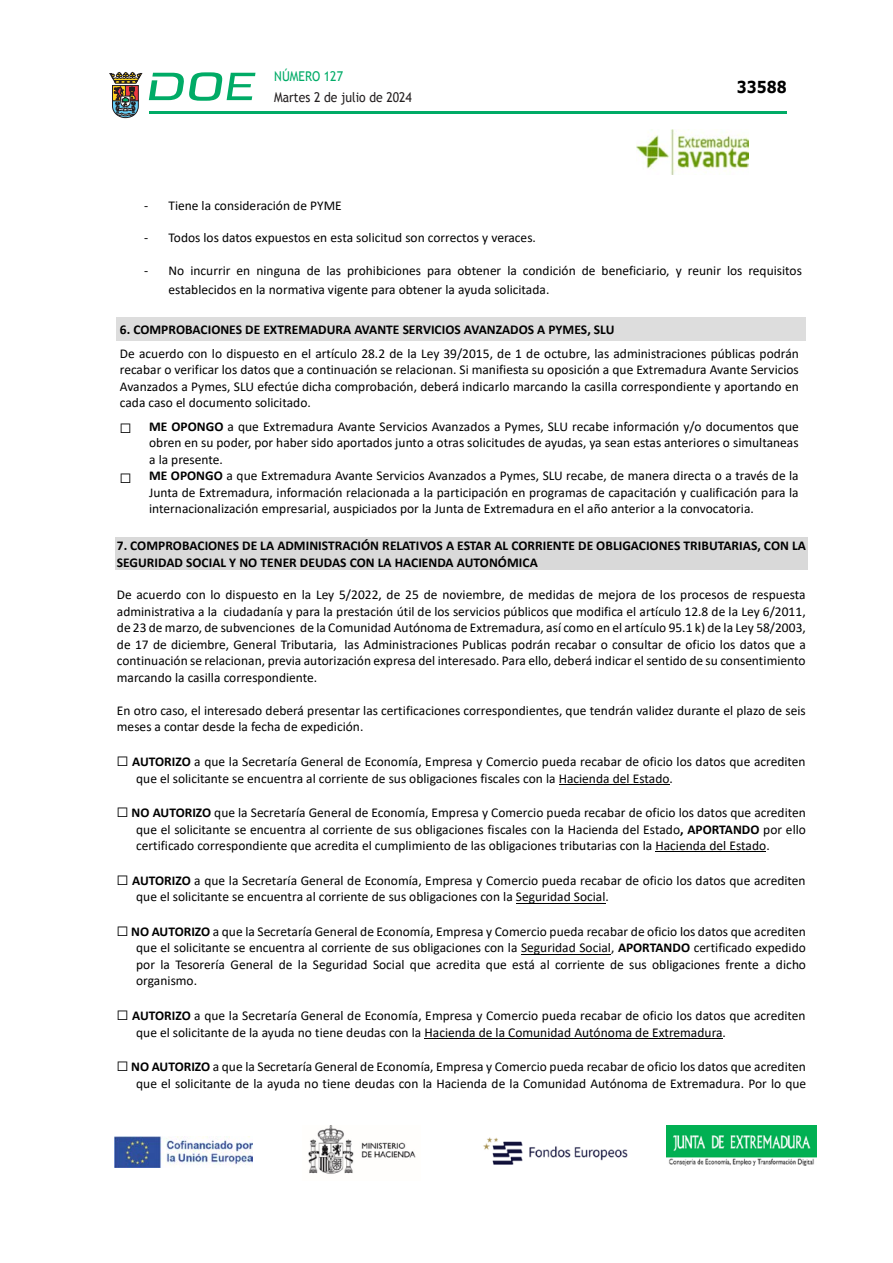
<style>
.page{position:relative;width:893px;height:1263px;background:#fff}
.page>*{position:absolute;margin:0;border:0;box-sizing:border-box;transform-origin:0 0}
.t1{font:700 16.5px "Verdana";color:#000;scale:.85 1}
.t2{font:13.5px/16.5px "Calibri";color:#000}
.t3{font:700 13.5px/16.5px "Calibri";color:#000}
.t4{font:13.5px "Trebuchet MS";color:#231f20;scale:.9 1}
.t5{font:13.5px "Trebuchet MS";color:#00ab67;scale:.9 1}
.s1{font-weight:700}
</style>
<div class="page">
<hr style="left:149px;top:111px;width:638px;height:3px;background:#00ab66">
<svg style="left:109px;top:72px;width:33px;height:46px"></svg>
<svg style="left:149px;top:72px;width:106px;height:29px"></svg>
<img style="left:483px;top:1137px;width:145px;height:28px">
<img style="left:636px;top:130px;width:112px;height:45px">
<img style="left:114px;top:1137px;width:138px;height:31px">
<img style="left:666px;top:1126px;width:151px;height:39px">
<img style="left:308px;top:1126px;width:108px;height:48px">
<div style="left:120px;top:321px;width:682px;height:16px;background:#ddd"></div>
<hr style="left:116px;top:317px;width:690px;height:4px;background:#ddd">
<hr style="left:116px;top:337px;width:690px;height:4px;background:#ddd">
<div style="left:115px;top:537px;width:693px;height:17px;background:#d9d9d9"></div>
<div style="left:115px;top:554px;width:693px;height:16px;background:#d9d9d9"></div>
<hr style="left:559px;top:784px;width:111px;height:1px;background:#000">
<hr style="left:655px;top:851px;width:111px;height:1px;background:#000">
<hr style="left:516px;top:903px;width:89px;height:1px;background:#000">
<hr style="left:521px;top:954px;width:90px;height:1px;background:#000">
<hr style="left:425px;top:1038px;width:298px;height:1px;background:#000">
<p class="t5" style="left:274px;top:68px;width:78px">NÚMERO 127</p>
<p class="t4" style="left:274px;top:89px;width:154px">Martes 2 de julio de 2024</p>
<p class="t1" style="left:737px;top:76px;width:60px">33588</p>
<p class="t2" style="left:144px;top:197px;width:199px">- Tiene la consideración de PYME</p>
<p class="t2" style="left:144px;top:229px;width:393px">- Todos los datos expuestos en esta solicitud son correctos y veraces.</p>
<p class="t2" style="left:169px;top:261px;width:635px;line-height:18.8px;text-indent:-24px">- No incurrir en ninguna de las prohibiciones para obtener la condición de beneficiario, y reunir los requisitos establecidos en la normativa vigente para obtener la ayuda solicitada.</p>
<p class="t2" style="left:120px;top:317px;width:680px;line-height:23.9px"><span class="s1">6. COMPROBACIONES DE EXTREMADURA AVANTE SERVICIOS AVANZADOS A PYMES, SLU<br></span>De acuerdo con lo dispuesto en el artículo 28.2 de la Ley 39/2015, de 1 de octubre, las administraciones públicas podrán</p>
<p class="t2" style="left:120px;top:361px;width:680px;text-align:justify">recabar o verificar los datos que a continuación se relacionan. Si manifiesta su oposición a que Extremadura Avante Servicios Avanzados a Pymes, SLU efectúe dicha comprobación, deberá indicarlo marcando la casilla correspondiente y aportando en cada caso el documento solicitado.</p>
<p class="t2" style="left:149px;top:418px;width:651px"><span class="s1">ME OPONGO</span> a que Extremadura Avante Servicios Avanzados a Pymes, SLU recabe información y/o documentos que obren en su poder, por haber sido aportados junto a otras solicitudes de ayudas, ya sean estas anteriores o simultaneas a la presente.<br><span class="s1">ME OPONGO</span> a que Extremadura Avante Servicios Avanzados a Pymes, SLU recabe, de manera directa o a través de la Junta de Extremadura, información relacionada a la participación en programas de capacitación y cualificación para la internacionalización empresarial, auspiciados por la Junta de Extremadura en el año anterior a la convocatoria.</p>
<p class="t3" style="left:117px;top:537px;width:691px">7. COMPROBACIONES DE LA ADMINISTRACIÓN RELATIVOS A ESTAR AL CORRIENTE DE OBLIGACIONES TRIBUTARIAS, CON LA<br>SEGURIDAD SOCIAL Y NO TENER DEUDAS CON LA HACIENDA AUTONÓMICA</p>
<p class="t2" style="left:117px;top:586px;width:691px;text-align:justify">De acuerdo con lo dispuesto en la Ley 5/2022, de 25 de noviembre, de medidas de mejora de los procesos de respuesta administrativa a la ciudadanía y para la prestación útil de los servicios públicos que modifica el artículo 12.8 de la Ley 6/2011, de 23 de marzo, de subvenciones de la Comunidad Autónoma de Extremadura, así como en el artículo 95.1 k) de la Ley 58/2003, de 17 de diciembre, General Tributaria, las Administraciones Publicas podrán recabar o consultar de oficio los datos que a continuación se relacionan, previa autorización expresa del interesado. Para ello, deberá indicar el sentido de su consentimiento marcando la casilla correspondiente.</p>
<p class="t2" style="left:117px;top:702px;width:690px">En otro caso, el interesado deberá presentar las certificaciones correspondientes, que tendrán validez durante el plazo de seis meses a contar desde la fecha de expedición.</p>
<p class="t2" style="left:136px;top:753px;width:671px;text-indent:-19px">☐ <span class="s1">AUTORIZO</span> a que la Secretaría General de Economía, Empresa y Comercio pueda recabar de oficio los datos que acrediten que el solicitante se encuentra al corriente de sus obligaciones fiscales con la Hacienda del Estado.</p>
<p class="t2" style="left:136px;top:804px;width:671px;text-align:justify;text-indent:-19px">☐ <span class="s1">NO AUTORIZO</span> que la Secretaría General de Economía, Empresa y Comercio pueda recabar de oficio los datos que acrediten que el solicitante se encuentra al corriente de sus obligaciones fiscales con la Hacienda del Estado<span class="s1">, APORTANDO</span> por ello certificado correspondiente que acredita el cumplimiento de las obligaciones tributarias con la Hacienda del Estado.</p>
<p class="t2" style="left:136px;top:872px;width:671px;text-indent:-19px">☐ <span class="s1">AUTORIZO</span> a que la Secretaría General de Economía, Empresa y Comercio pueda recabar de oficio los datos que acrediten que el solicitante se encuentra al corriente de sus obligaciones con la Seguridad Social.</p>
<p class="t2" style="left:136px;top:923px;width:671px;text-align:justify;text-indent:-19px">☐ <span class="s1">NO AUTORIZO</span> a que la Secretaría General de Economía, Empresa y Comercio pueda recabar de oficio los datos que acrediten que el solicitante se encuentra al corriente de sus obligaciones con la Seguridad Social, <span class="s1">APORTANDO</span> certificado expedido por la Tesorería General de la Seguridad Social que acredita que está al corriente de sus obligaciones frente a dicho organismo.</p>
<p class="t2" style="left:136px;top:1007px;width:671px;text-indent:-19px">☐ <span class="s1">AUTORIZO</span> a que la Secretaría General de Economía, Empresa y Comercio pueda recabar de oficio los datos que acrediten que el solicitante de la ayuda no tiene deudas con la Hacienda de la Comunidad Autónoma de Extremadura.</p>
<p class="t2" style="left:117px;top:1058px;width:691px;text-align:right">☐ <span class="s1">NO AUTORIZO</span> a que la Secretaría General de Economía, Empresa y Comercio pueda recabar de oficio los datos que acrediten que el solicitante de la ayuda no tiene deudas con la Hacienda de la Comunidad Autónoma de Extremadura. Por lo que</p>
</div>
